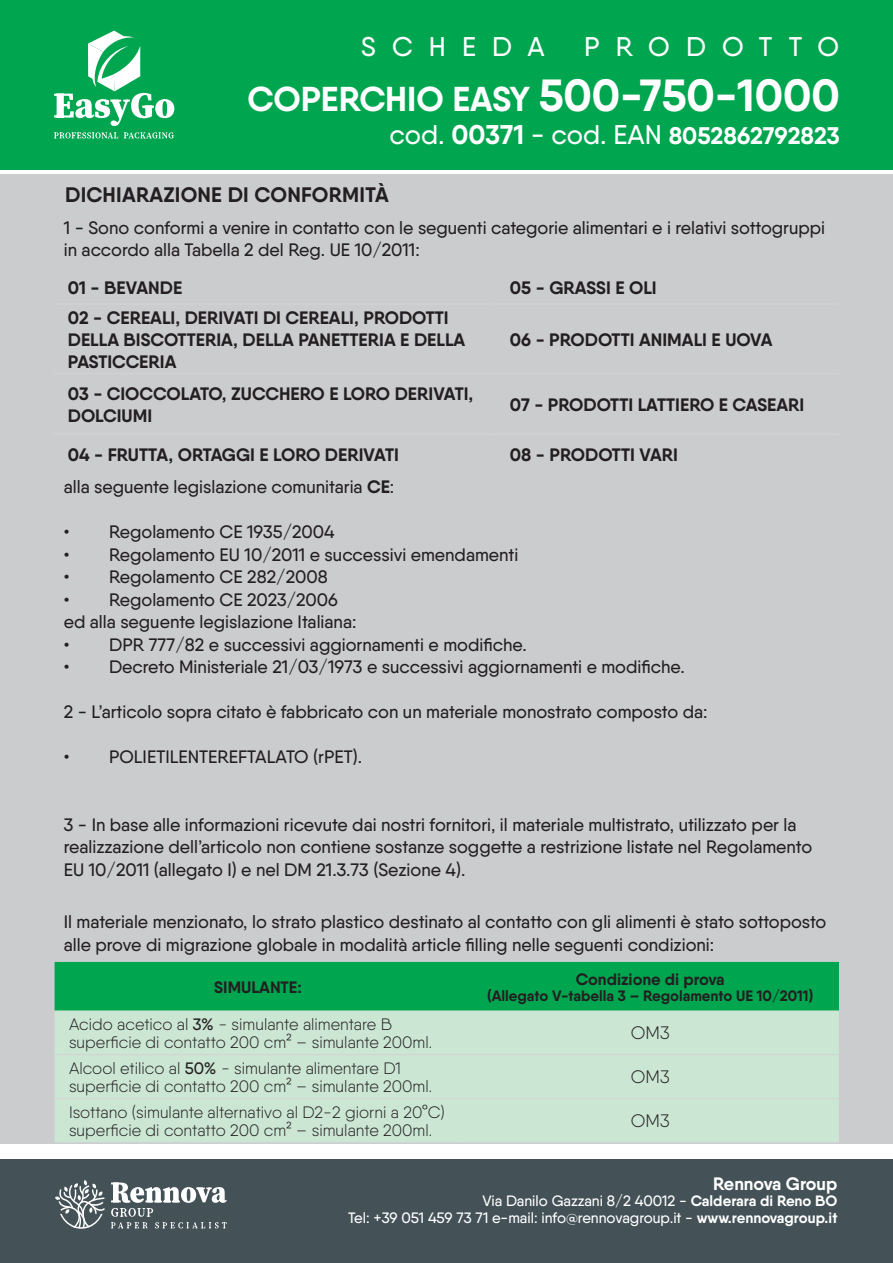
<style>
.page{position:relative;width:893px;height:1263px;background:#fff}
.page>*{position:absolute;margin:0;border:0;box-sizing:border-box;transform-origin:0 0}
.t1{font:700 34.5px "Qanelas";color:#fff}
.t2{font:500 27px "Qanelas";letter-spacing:.6em;color:#fff}
.t3{font:700 24px "Qanelas";color:#fff}
.t4{font:700 21px "Qanelas";letter-spacing:.01em;color:#231f20}
.t5{font:500 18px/22.5px "Qanelas";color:#231f20}
.t6{font:700 18px/21.6px "Qanelas";color:#231f20}
.t7{font:700 18px "Qanelas";color:#fff}
.t8{font:300 18px "Qanelas";color:#231f20}
.t9{font:300 16.5px "Qanelas";color:#231f20}
.t10{font:700 16.5px "Qanelas";color:#231f20}
.t11{font:500 15px/16.5px "Qanelas";color:#fff;text-align:right}
.t12{font:700 15px "Qanelas";color:#231f20}
.s1{font-size:45px}
.s2{font-weight:500;font-size:27px}
.s3{font-size:27px}
.s4{font-weight:700}
.s5{font-weight:500}
</style>
<div class="page">
<div style="left:0;top:174px;width:893px;height:969px;background:#cbccce"></div>
<hr style="left:53px;top:303px;width:442px;height:2px;background:#d1d2d4">
<hr style="left:495px;top:303px;width:344px;height:2px;background:#d1d2d4">
<hr style="left:53px;top:373px;width:442px;height:1px;background:#d1d2d4">
<hr style="left:495px;top:373px;width:344px;height:1px;background:#d1d2d4">
<hr style="left:53px;top:433px;width:442px;height:2px;background:#d1d2d4">
<hr style="left:495px;top:433px;width:344px;height:2px;background:#d1d2d4">
<div style="left:55px;top:962px;width:784px;height:49px;background:#00a54f"></div>
<div style="left:55px;top:1011px;width:784px;height:131px;background:#cbe6d3"></div>
<hr style="left:55px;top:1142px;width:406px;height:1px;background:#d1d2d4">
<hr style="left:461px;top:1142px;width:378px;height:1px;background:#d1d2d4">
<hr style="left:55px;top:1054px;width:406px;height:1px;background:#d1d2d4">
<hr style="left:461px;top:1054px;width:378px;height:1px;background:#d1d2d4">
<hr style="left:55px;top:1098px;width:406px;height:1px;background:#d1d2d4">
<hr style="left:461px;top:1098px;width:378px;height:1px;background:#d1d2d4">
<div style="left:0;top:1160px;width:893px;height:103px;background:#445258"></div>
<svg style="left:111px;top:1182px;width:116px;height:46px"></svg>
<svg style="left:55px;top:1180px;width:50px;height:49px"></svg>
<div style="left:0;top:0;width:893px;height:169px;background:#00a54f"></div>
<svg style="left:54px;top:132px;width:64px;height:6px"></svg>
<svg style="left:124px;top:132px;width:50px;height:6px"></svg>
<svg style="left:54px;top:31px;width:120px;height:95px"></svg>
<p class="t2" style="left:361px;top:30px;width:185px">SCHEDA</p>
<p class="t2" style="left:584px;top:30px;width:256px">PRODOTTO</p>
<p class="t1" style="left:247px;top:78px;width:594px">COPERCHIO EASY <span class="s1">500-750-1000</span></p>
<p class="t3" style="left:389px;top:120px;width:452px"><span class="s2">cod.</span> <span class="s3">00371</span> <span class="s2">- cod. EAN</span> 8052862792823</p>
<p class="t4" style="left:65px;top:182px;width:325px">DICHIARAZIONE DI CONFORMITÀ</p>
<p class="t5" style="left:64px;top:216px;width:763px">1 - Sono conformi a venire in contatto con le seguenti categorie alimentari e i relativi sottogruppi in accordo alla Tabella 2 del Reg. UE 10/2011:</p>
<p class="t6" style="left:68px;top:276px;width:116px">01 - BEVANDE</p>
<p class="t6" style="left:510px;top:276px;width:148px">05 - GRASSI E OLI</p>
<p class="t6" style="left:68px;top:307px;width:399px">02 - CEREALI, DERIVATI DI CEREALI, PRODOTTI<br>DELLA BISCOTTERIA, DELLA PANETTERIA E DELLA<br>PASTICCERIA</p>
<p class="t6" style="left:510px;top:329px;width:264px">06 - PRODOTTI ANIMALI E UOVA</p>
<p class="t6" style="left:68px;top:383px;width:407px">03 - CIOCCOLATO, ZUCCHERO E LORO DERIVATI,<br>DOLCIUMI</p>
<p class="t6" style="left:510px;top:394px;width:296px">07 - PRODOTTI LATTIERO E CASEARI</p>
<p class="t6" style="left:68px;top:444px;width:332px">04 - FRUTTA, ORTAGGI E LORO DERIVATI</p>
<p class="t6" style="left:510px;top:444px;width:170px">08 - PRODOTTI VARI</p>
<p class="t5" style="left:64px;top:476px;width:332px">alla seguente legislazione comunitaria <span class="s4">CE</span>:</p>
<p class="t5" style="left:64px;top:521px;width:272px">• Regolamento CE 1935/2004</p>
<p class="t5" style="left:64px;top:543px;width:456px">• Regolamento EU 10/2011 e successivi emendamenti</p>
<p class="t5" style="left:64px;top:566px;width:265px">• Regolamento CE 282/2008</p>
<p class="t5" style="left:64px;top:588px;width:294px">• Regolamento CE 2023/2006 ed alla seguente legislazione Italiana:</p>
<p class="t5" style="left:64px;top:633px;width:464px">• DPR 777/82 e successivi aggiornamenti e modifiche.</p>
<p class="t5" style="left:64px;top:656px;width:623px">• Decreto Ministeriale 21/03/1973 e successivi aggiornamenti e modifiche.</p>
<p class="t5" style="left:64px;top:701px;width:645px">2 - L’articolo sopra citato è fabbricato con un materiale monostrato composto da:</p>
<p class="t5" style="left:64px;top:746px;width:300px">• POLIETILENTEREFTALATO (rPET).</p>
<p class="t5" style="left:64px;top:813px;width:750px">3 - In base alle informazioni ricevute dai nostri fornitori, il materiale multistrato, utilizzato per la realizzazione dell’articolo non contiene sostanze soggette a restrizione listate nel Regolamento<br>EU 10/2011 (allegato I) e nel DM 21.3.73 (Sezione 4).</p>
<p class="t5" style="left:64px;top:911px;width:764px">Il materiale menzionato, lo strato plastico destinato al contatto con gli alimenti è stato sottoposto alle prove di migrazione globale in modalità article filling nelle seguenti condizioni:</p>
<p class="t10" style="left:214px;top:977px;width:89px">SIMULANTE:</p>
<p class="t10" style="left:576px;top:968px;width:150px">Condizione di prova</p>
<p class="t12" style="left:487px;top:986px;width:328px">(Allegato V-tabella 3 – Regolamento UE 10/2011)</p>
<p class="t9" style="left:69px;top:1014px;width:324px">Acido acetico al <span class="s5">3%</span> - simulante alimentare B</p>
<p class="t9" style="left:69px;top:1032px;width:365px">superficie di contatto 200 cm2 – simulante 200ml.</p>
<p class="t8" style="left:631px;top:1022px;width:40px">OM3</p>
<p class="t9" style="left:69px;top:1058px;width:333px">Alcool etilico al <span class="s5">50%</span> - simulante alimentare D1</p>
<p class="t9" style="left:69px;top:1076px;width:365px">superficie di contatto 200 cm2 – simulante 200ml.</p>
<p class="t9" style="left:69px;top:1102px;width:377px">Isottano (simulante alternativo al D2-2 giorni a 20°C)</p>
<p class="t9" style="left:69px;top:1120px;width:365px">superficie di contatto 200 cm2 – simulante 200ml.</p>
<p class="t8" style="left:631px;top:1066px;width:40px">OM3</p>
<p class="t8" style="left:631px;top:1110px;width:40px">OM3</p>
<p class="t7" style="left:713px;top:1172px;width:126px">Rennova Group</p>
<p class="t11" style="left:348px;top:1193px;width:491px">Via Danilo Gazzani 8/2 40012 - <span class="s4">Calderara di Reno BO<br></span>Tel: +39 051 459 73 71 e-mail: info@rennovagroup.it - <span class="s4">www.rennovagroup.it</span></p>
</div>
